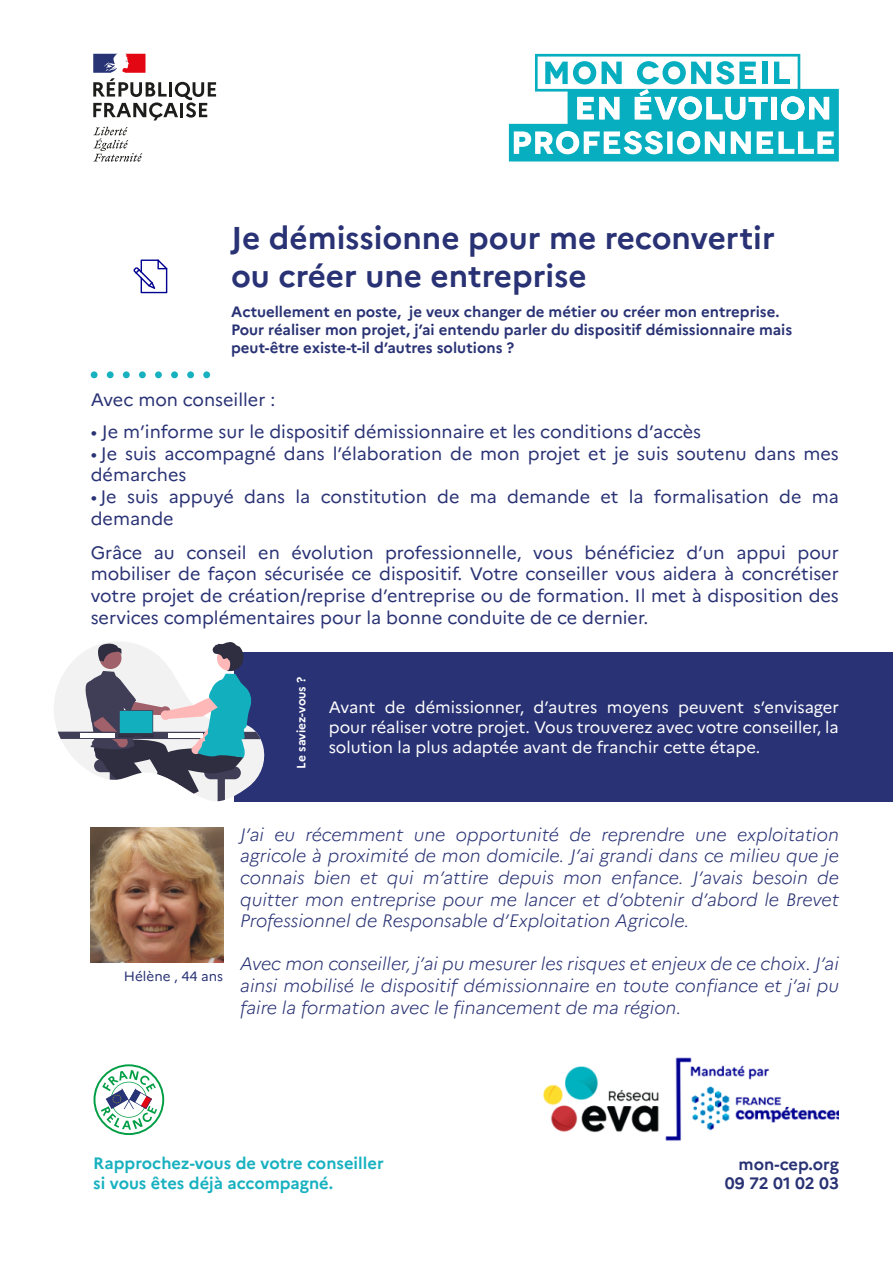
<style>
.page{position:relative;width:893px;height:1263px;background:#fff}
.page>*{position:absolute;margin:0;border:0;box-sizing:border-box;transform-origin:0 0}
.t1{font:700 31.5px/37.8px "Marianne";color:#293274}
.t2{font:18px/21.6px "Marianne";color:#293274}
.t3{font:italic 300 18px/21.6px "Marianne";color:#293274;text-align:justify}
.t4{font:16.5px/19.8px "Marianne";color:#fff;text-align:justify}
.t5{font:700 16.5px/19.8px "Marianne";color:#18b1c0}
.t6{font:700 16.5px/19.8px "Marianne";color:#293274;text-align:right}
.t7{font:700 15px/18px "Marianne";color:#293274}
.t8{font:13.5px "Marianne";color:#293274}
.t9{font:700 12px "Marianne";letter-spacing:-.005em;color:#fff}
</style>
<div class="page">
<div style="left:203px;top:371px;width:7px;height:7px;background:#18b1c0;border-radius:50%"></div>
<div style="left:171px;top:371px;width:7px;height:7px;background:#18b1c0;border-radius:50%"></div>
<div style="left:139px;top:371px;width:7px;height:7px;background:#18b1c0;border-radius:50%"></div>
<div style="left:107px;top:371px;width:7px;height:7px;background:#18b1c0;border-radius:50%"></div>
<div style="left:187px;top:371px;width:7px;height:7px;background:#18b1c0;border-radius:50%"></div>
<div style="left:155px;top:371px;width:7px;height:7px;background:#18b1c0;border-radius:50%"></div>
<div style="left:123px;top:371px;width:7px;height:7px;background:#18b1c0;border-radius:50%"></div>
<div style="left:91px;top:371px;width:7px;height:7px;background:#18b1c0;border-radius:50%"></div>
<img style="left:543px;top:1057px;width:296px;height:84px">
<div style="left:234px;top:652px;width:659px;height:149px;background:#293274"></div>
<svg style="left:54px;top:642px;width:211px;height:159px"></svg>
<svg style="left:134px;top:259px;width:33px;height:34px"></svg>
<svg style="left:509px;top:54px;width:330px;height:107px"></svg>
<svg style="left:93px;top:127px;width:49px;height:35px"></svg>
<svg style="left:93px;top:54px;width:123px;height:66px"></svg>
<svg style="left:94px;top:1064px;width:70px;height:71px"></svg>
<img style="left:91px;top:827px;width:132px;height:136px">
<h1 class="t1" style="left:231px;top:223px;width:545px">Je démissionne pour me reconvertir ou créer une entreprise</h1>
<p class="t7" style="left:231px;top:304px;width:563px">Actuellement en poste, je veux changer de métier ou créer mon entreprise.<br>Pour réaliser mon projet, j’ai entendu parler du dispositif démissionnaire mais peut-être existe-t-il d’autres solutions ?</p>
<p class="t2" style="left:91px;top:390px;width:186px">Avec mon conseiller :</p>
<p class="t2" style="left:91px;top:423px;width:612px">• Je m’informe sur le dispositif démissionnaire et les conditions d’accès</p>
<p class="t2" style="left:91px;top:444px;width:750px">• Je suis accompagné dans l’élaboration de mon projet et je suis soutenu dans mes démarches</p>
<p class="t2" style="left:91px;top:488px;width:750px">• Je suis appuyé dans la constitution de ma demande et la formalisation de ma demande</p>
<p class="t2" style="left:91px;top:543px;width:750px;text-align:justify">Grâce au conseil en évolution professionnelle, vous bénéficiez d’un appui pour mobiliser de façon sécurisée ce dispositif. Votre conseiller vous aidera à concrétiser votre projet de création/reprise d’entreprise ou de formation. Il met à disposition des services complémentaires pour la bonne conduite de ce dernier.</p>
<p class="t9" style="left:297px;top:768px;width:93px;rotate:-90deg">Le saviez-vous ?</p>
<p class="t4" style="left:329px;top:699px;width:512px">Avant de démissionner, d’autres moyens peuvent s’envisager pour réaliser votre projet. Vous trouverez avec votre conseiller, la solution la plus adaptée avant de franchir cette étape.</p>
<p class="t8" style="left:124px;top:971px;width:101px">Hélène , 44 ans</p>
<p class="t3" style="left:240px;top:825px;width:600px">J’ai eu récemment une opportunité de reprendre une exploitation agricole à proximité de mon domicile. J’ai grandi dans ce milieu que je connais bien et qui m’attire depuis mon enfance. J’avais besoin de quitter mon entreprise pour me lancer et d’obtenir d’abord le Brevet Professionnel de Responsable d’Exploitation Agricole.</p>
<p class="t3" style="left:240px;top:955px;width:600px">Avec mon conseiller, j’ai pu mesurer les risques et enjeux de ce choix. J’ai ainsi mobilisé le dispositif démissionnaire en toute confiance et j’ai pu faire la formation avec le financement de ma région.</p>
<p class="t5" style="left:93px;top:1155px;width:292px">Rapprochez-vous de votre conseiller si vous êtes déjà accompagné.</p>
<p class="t6" style="left:725px;top:1155px;width:115px">mon-cep.org<br>09 72 01 02 03</p>
</div>
